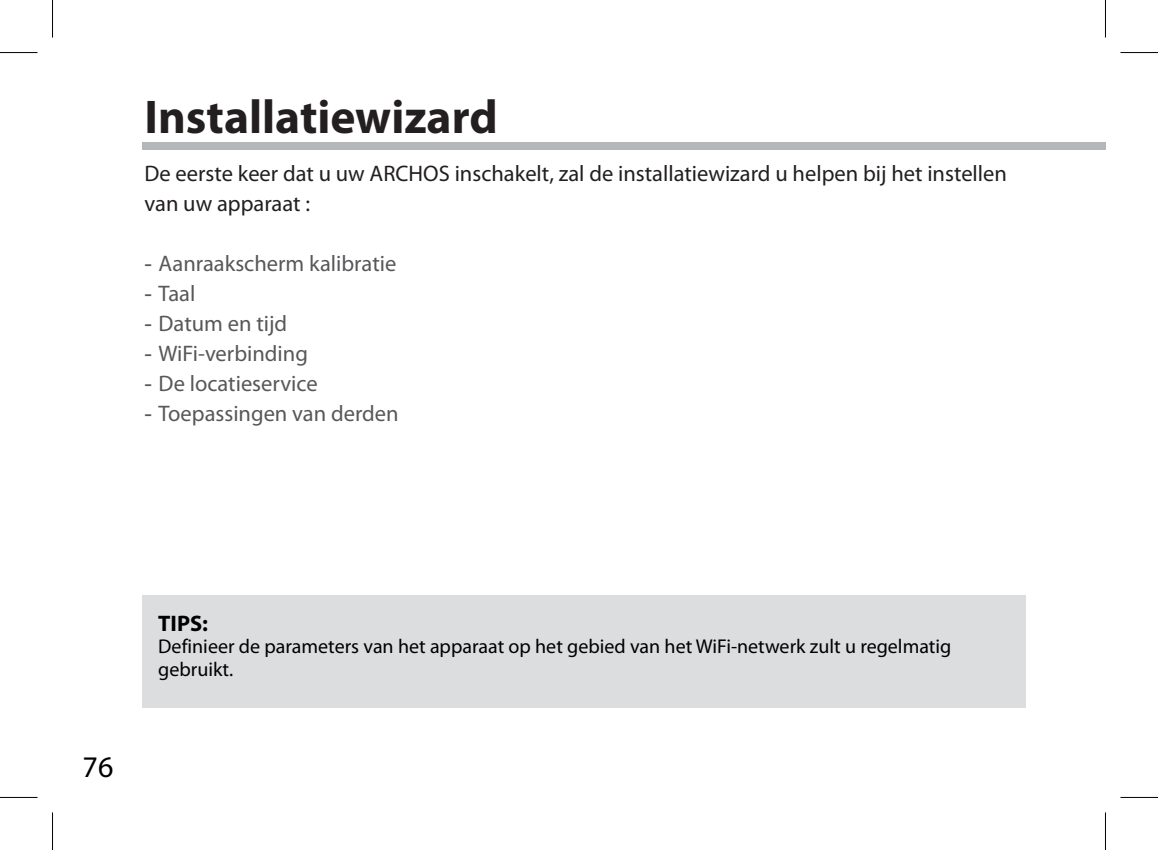
<style>
.page{position:relative;width:1158px;height:850px;background:#fff}
.page>*{position:absolute;margin:0;border:0;box-sizing:border-box;transform-origin:0 0}
.t1{font:700 47.5px "Myriad Pro";color:#231f20}
.t2{font:30px "Myriad Pro";color:#000}
.t3{font:22.5px "Myriad Pro";color:#57585a}
.t4{font:22.5px/30px "Myriad Pro";color:#231f20}
.t5{font:700 22.5px "Myriad Pro";color:#000}
.t6{font:20px/22.5px "Myriad Pro";color:#000}
.s1{font-family:"Arial"}
</style>
<div class="page">
<div style="left:142px;top:142px;width:963px;height:8px;background:#b6b7bb"></div>
<div style="left:142px;top:595px;width:883px;height:112px;background:#dcdddf"></div>
<hr style="left:0;top:52px;width:38px;height:1px;background:#000">
<hr style="left:1120px;top:52px;width:37px;height:1px;background:#000">
<hr style="left:0;top:796px;width:38px;height:1px;background:#000">
<hr style="left:1120px;top:796px;width:37px;height:1px;background:#000">
<hr style="left:52px;top:0;width:1px;height:38px;background:#000">
<hr style="left:52px;top:812px;width:1px;height:37px;background:#000">
<hr style="left:1104px;top:0;width:1px;height:38px;background:#000">
<hr style="left:1104px;top:812px;width:1px;height:37px;background:#000">
<h1 class="t1" style="left:144px;top:86px;width:355px">Installatiewizard</h1>
<p class="t4" style="left:144px;top:158px;width:864px">De eerste keer dat u uw ARCHOS inschakelt, zal de installatiewizard u helpen bij het instellen van uw apparaat :</p>
<p class="t3" style="left:144px;top:249px;width:253px"><span class="s1">-</span> Aanraakscherm kalibratie</p>
<p class="t3" style="left:144px;top:279px;width:52px"><span class="s1">-</span> Taal</p>
<p class="t3" style="left:144px;top:309px;width:144px"><span class="s1">-</span> Datum en tijd</p>
<p class="t3" style="left:144px;top:339px;width:165px"><span class="s1">-</span> WiFi-verbinding</p>
<p class="t3" style="left:144px;top:369px;width:175px"><span class="s1">-</span> De locatieservice</p>
<p class="t3" style="left:144px;top:399px;width:256px"><span class="s1">-</span> Toepassingen van derden</p>
<h2 class="t2" style="left:83px;top:747px;width:32px">76</h2>
<p class="t5" style="left:158px;top:608px;width:51px">TIPS:</p>
<p class="t6" style="left:158px;top:634px;width:794px">Definieer de parameters van het apparaat op het gebied van het WiFi-netwerk zult u regelmatig gebruikt.</p>
</div>
